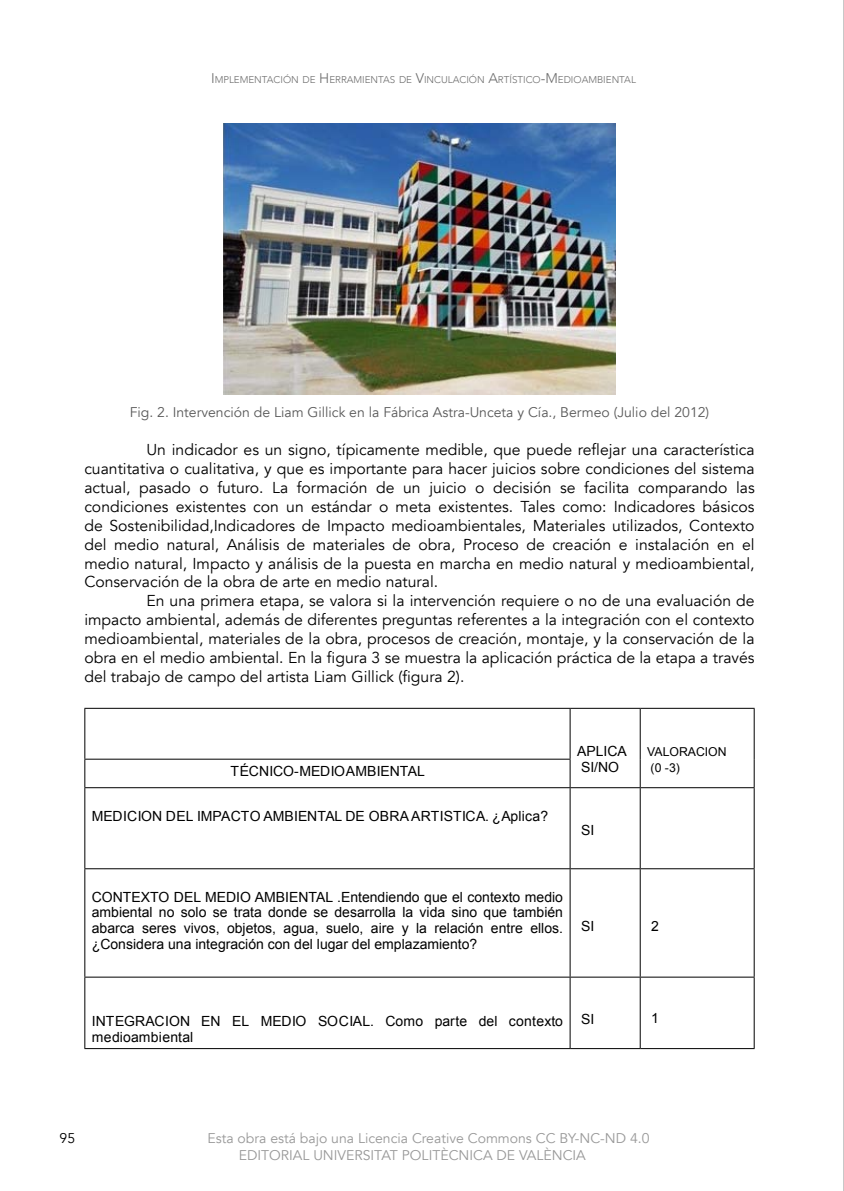
<style>
.page{position:relative;width:844px;height:1191px;background:#fff}
.page>*{position:absolute;margin:0;border:0;box-sizing:border-box;transform-origin:0 0}
.t1{font:15.75px/18.9px "Avenir";color:#000;text-align:justify}
.t2{font:14px/15.8px "Arial";color:#000}
.t3{font:14px/16.8px "Avenir";color:#989898}
.t4{font:14px "Avenir";color:#595959}
.t5{font:14px "Avenir";color:#000}
.t6{font:12.25px/15.8px "Arial";color:#000}
.t7{font:300 9.8px "Avenir";color:#6c6c6c}
.s1{font-size:14px}
</style>
<div class="page">
<hr style="left:843px;top:0;width:1px;height:1191px;background:#595959">
<img style="left:224px;top:124px;width:391px;height:270px">
<hr style="left:84px;top:708px;width:486px;height:1px;background:#000">
<hr style="left:570px;top:708px;width:70px;height:1px;background:#000">
<hr style="left:640px;top:708px;width:114px;height:1px;background:#000">
<hr style="left:84px;top:758px;width:486px;height:1px;background:#000">
<hr style="left:84px;top:787px;width:486px;height:1px;background:#000">
<hr style="left:570px;top:787px;width:70px;height:1px;background:#000">
<hr style="left:640px;top:787px;width:114px;height:1px;background:#000">
<hr style="left:84px;top:868px;width:486px;height:1px;background:#000">
<hr style="left:570px;top:868px;width:70px;height:1px;background:#000">
<hr style="left:640px;top:868px;width:114px;height:1px;background:#000">
<hr style="left:84px;top:976px;width:486px;height:1px;background:#000">
<hr style="left:570px;top:976px;width:70px;height:1px;background:#000">
<hr style="left:640px;top:976px;width:114px;height:1px;background:#000">
<hr style="left:84px;top:1048px;width:486px;height:1px;background:#000">
<hr style="left:570px;top:1048px;width:70px;height:1px;background:#000">
<hr style="left:640px;top:1048px;width:114px;height:1px;background:#000">
<hr style="left:84px;top:708px;width:1px;height:50px;background:#000">
<svg style="left:84px;top:759px;width:1px;height:28px"></svg>
<hr style="left:84px;top:788px;width:1px;height:80px;background:#000">
<hr style="left:84px;top:869px;width:1px;height:107px;background:#000">
<hr style="left:84px;top:977px;width:1px;height:71px;background:#000">
<hr style="left:569px;top:708px;width:1px;height:50px;background:#000">
<hr style="left:639px;top:708px;width:1px;height:51px;background:#000">
<hr style="left:753px;top:708px;width:1px;height:51px;background:#000">
<svg style="left:569px;top:759px;width:1px;height:28px"></svg>
<svg style="left:639px;top:759px;width:1px;height:28px"></svg>
<svg style="left:753px;top:759px;width:1px;height:28px"></svg>
<hr style="left:569px;top:788px;width:1px;height:80px;background:#000">
<hr style="left:639px;top:788px;width:1px;height:80px;background:#000">
<hr style="left:753px;top:788px;width:1px;height:80px;background:#000">
<hr style="left:569px;top:869px;width:1px;height:107px;background:#000">
<hr style="left:639px;top:869px;width:1px;height:107px;background:#000">
<hr style="left:753px;top:869px;width:1px;height:107px;background:#000">
<hr style="left:569px;top:977px;width:1px;height:71px;background:#000">
<hr style="left:639px;top:977px;width:1px;height:71px;background:#000">
<hr style="left:753px;top:977px;width:1px;height:71px;background:#000">
<p class="t7" style="left:211px;top:74px;width:426px"><span class="s1">I</span>MPLEMENTACIÓN DE <span class="s1">H</span>ERRAMI ENTAS DE <span class="s1">V</span>I NCULACIÓN <span class="s1">A</span>RTÍSTICO<span class="s1">-M</span> EDIOAMBI ENTAL</p>
<p class="t4" style="left:130px;top:404px;width:581px">Fig. 2. Intervención de Liam Gillick en la Fábrica Astra-Unceta y Cía., Bermeo (Julio del 2012)</p>
<p class="t1" style="left:84px;top:440px;width:671px;text-indent:62px">Un indicador es un signo, típicamente medible, que puede reflejar una característica cuantitativa o cualitativa, y que es importante para hacer juicios sobre condiciones del sistema actual, pasado o futuro. La formación de un juicio o decisión se facilita comparando las condiciones existentes con un estándar o meta existentes. Tales como: Indicadores básicos de Sostenibilidad,Indicadores de Impacto medioambientales, Materiales utilizados, Contexto del medio natural, Análisis de materiales de obra, Proceso de creación e instalación en el medio natural, Impacto y análisis de la puesta en marcha en medio natural y medioambiental, Conservación de la obra de arte en medio natural.</p>
<p class="t1" style="left:84px;top:592px;width:671px;text-indent:62px">En una primera etapa, se valora si la intervención requiere o no de una evaluación de impacto ambiental, además de diferentes preguntas referentes a la integración con el contexto medioambiental, materiales de la obra, procesos de creación, montaje, y la conservación de la obra en el medio ambiental. En la figura 3 se muestra la aplicación práctica de la etapa a través del trabajo de campo del artista Liam Gillick (figura 2).</p>
<p class="t2" style="left:230px;top:763px;width:196px">TÉCNICO-MEDIOAMBIENTAL</p>
<p class="t2" style="left:92px;top:808px;width:458px">MEDICION DEL IMPACTO AMBIENTAL DE OBRA ARTISTICA. ¿Aplica?</p>
<p class="t2" style="left:577px;top:743px;width:51px">APLICA<br>SI/NO</p>
<p class="t6" style="left:647px;top:743px;width:81px">VALORACION (0 -3)</p>
<p class="t2" style="left:581px;top:822px;width:15px">SI</p>
<p class="t2" style="left:92px;top:889px;width:472px;text-align:justify">CONTEXTO DEL MEDIO AMBIENTAL .Entendiendo que el contexto medio ambiental no solo se trata donde se desarrolla la vida sino que también abarca seres vivos, objetos, agua, suelo, aire y la relación entre ellos. ¿Considera una integración con del lugar del emplazamiento?</p>
<p class="t2" style="left:581px;top:918px;width:15px">SI</p>
<p class="t2" style="left:651px;top:918px;width:9px">2</p>
<p class="t2" style="left:92px;top:1013px;width:472px">INTEGRACION EN EL MEDIO SOCIAL. Como parte del contexto medioambiental</p>
<p class="t2" style="left:581px;top:1011px;width:15px">SI</p>
<p class="t2" style="left:651px;top:1010px;width:9px">1</p>
<p class="t5" style="left:60px;top:1129px;width:17px">95</p>
<p class="t3" style="left:239px;top:1130px;width:412px;text-indent:-31px">Esta obra está bajo una Licencia Creative Commons CC BY-NC-ND 4.0<br>EDITORIAL UNIVERSITAT POLITÈCNICA DE VALÈNCIA</p>
</div>
